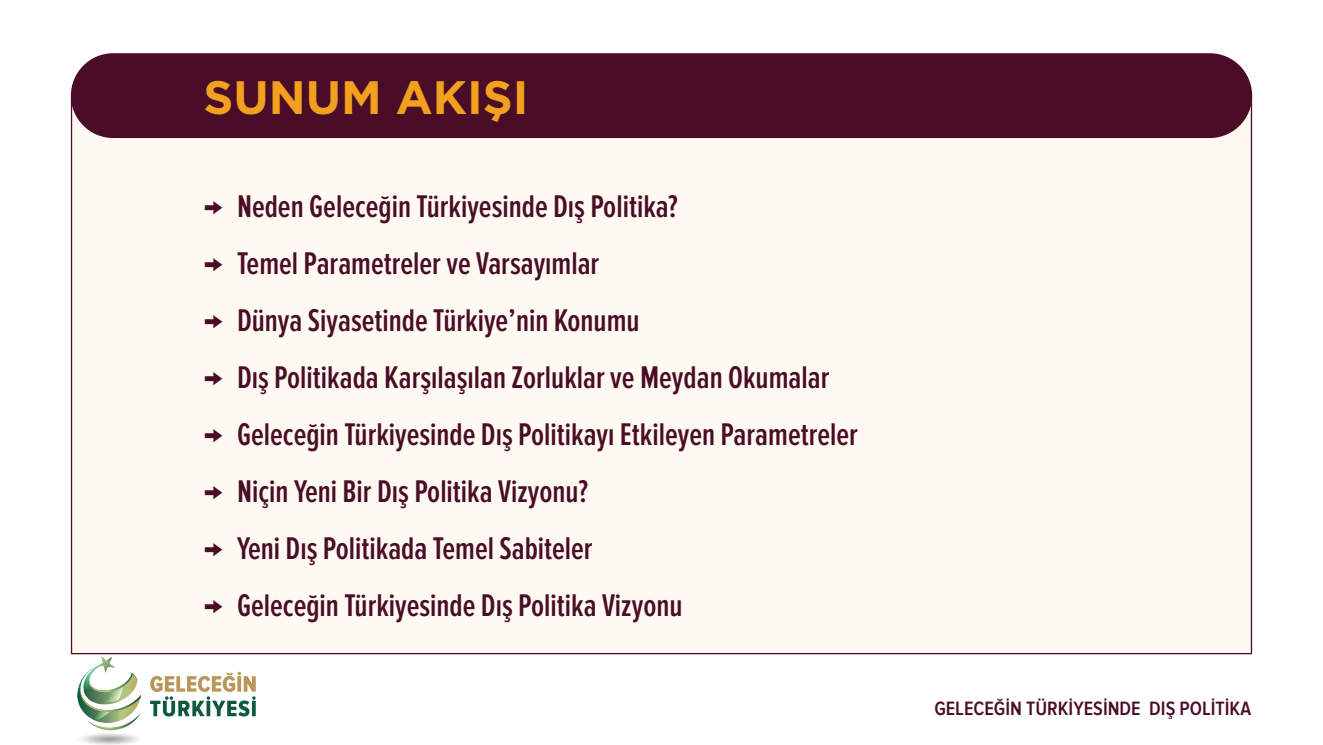
<style>
.page{position:relative;width:1323px;height:745px;background:#fff}
.page>*{position:absolute;margin:0;border:0;box-sizing:border-box;transform-origin:0 0}
.t1{font:700 46.75px "Gotham";color:#f2a01e}
.t2{font:600 32.5px "Proxima Nova Ex Cn";color:#4a0d27}
.t3{font:600 20px "Proxima Nova Cond";color:#4a0d27}
.s1{font-weight:700}
</style>
<div class="page">
<svg style="left:77px;top:656px;width:179px;height:88px"></svg>
<div style="left:71px;top:96px;width:1181px;height:557px;background:#fef9f1;border:1px solid #4a0d27"></div>
<div style="left:71px;top:53px;width:1181px;height:85px;background:#4a0d27;border-radius:42px"></div>
<h1 class="t1" style="left:204px;top:67px;width:326px">SUNUM AKIŞI</h1>
<p class="t2" style="left:204px;top:188px;width:476px"><span class="s1">→</span> Neden Geleceğin Türkiyesinde Dış Politika?</p>
<p class="t2" style="left:204px;top:245px;width:397px"><span class="s1">→</span> Temel Parametreler ve Varsayımlar</p>
<p class="t2" style="left:204px;top:302px;width:437px"><span class="s1">→</span> Dünya Siyasetinde Türkiye’nin Konumu</p>
<p class="t2" style="left:204px;top:359px;width:627px"><span class="s1">→</span> Dış Politikada Karşılaşılan Zorluklar ve Meydan Okumalar</p>
<p class="t2" style="left:204px;top:416px;width:656px"><span class="s1">→</span> Geleceğin Türkiyesinde Dış Politikayı Etkileyen Parametreler</p>
<p class="t2" style="left:204px;top:473px;width:386px"><span class="s1">→</span> Niçin Yeni Bir Dış Politika Vizyonu?</p>
<p class="t2" style="left:204px;top:530px;width:390px"><span class="s1">→</span> Yeni Dış Politikada Temel Sabiteler</p>
<p class="t2" style="left:204px;top:587px;width:480px"><span class="s1">→</span> Geleceğin Türkiyesinde Dış Politika Vizyonu</p>
<p class="t3" style="left:934px;top:696px;width:318px">GELECEĞİN TÜRKİYESİNDE DIŞ POLİTİKA</p>
</div>
